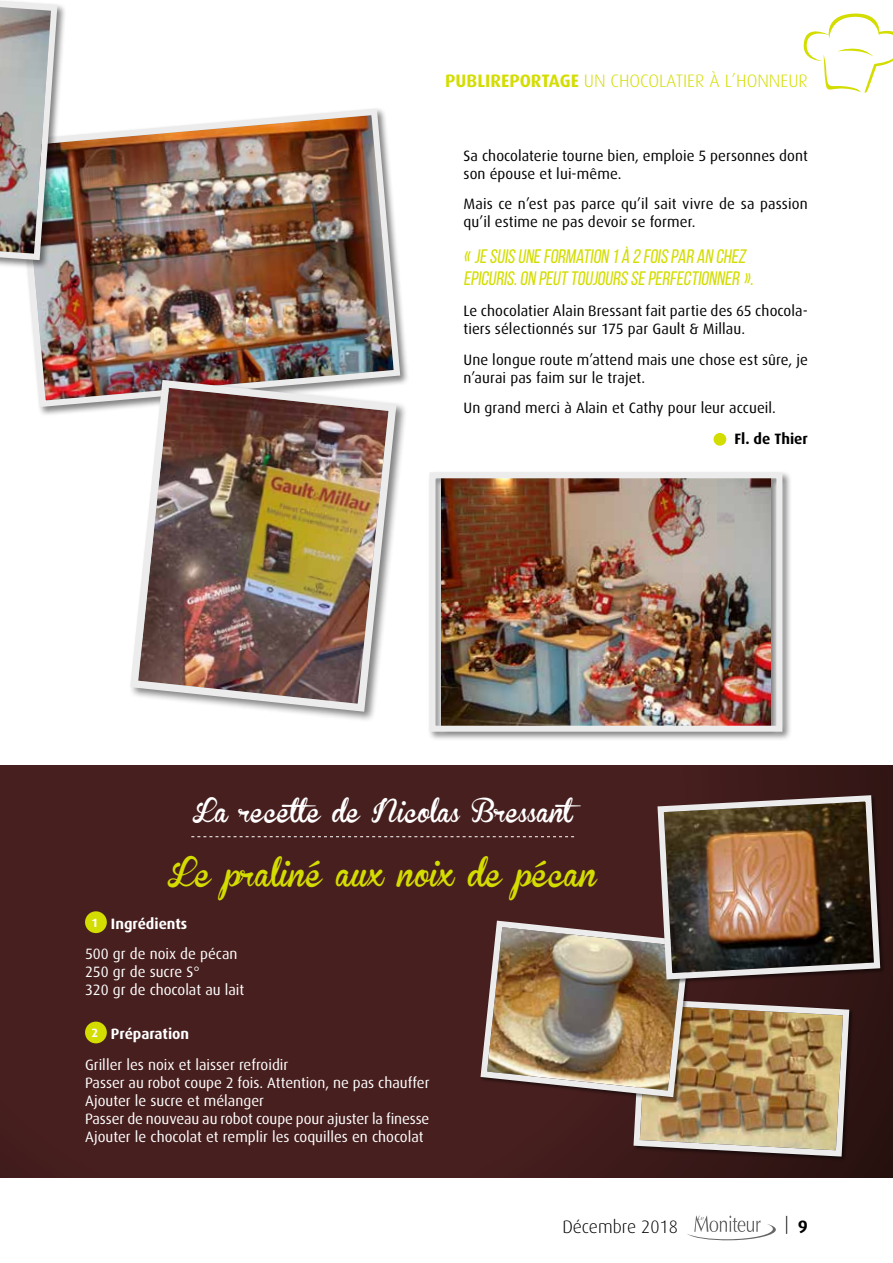
<style>
.page{position:relative;width:893px;height:1263px;background:#fff}
.page>*{position:absolute;margin:0;border:0;box-sizing:border-box;transform-origin:0 0}
.t1{font:42px "Brannboll FPERSONALUSEONLY";color:#d4dd00}
.t2{font:34.5px "Brannboll FPERSONALUSEONLY";color:#fff}
.t3{font:19.5px/22.5px "Bebas Neue";color:#d4dd00}
.t4{font:300 18px "Dax";color:#d4dd00}
.t5{font:300 18px "Dax";color:#000}
.t6{font:15px/18px "Dax";letter-spacing:.005em;color:#000}
.t7{font:15px/18px "Dax";color:#fff}
.t8{font:700 15px "Dax";color:#000}
.s1{font-weight:700}
.s2{font-weight:700;font-size:12px}
</style>
<div class="page">
<svg style="left:687px;top:1215px;width:89px;height:26px"></svg>
<div style="left:15px;top:107px;width:395px;height:310px;background:#000;opacity:.5"></div>
<img style="left:15px;top:107px;width:388px;height:303px">
<svg style="left:803px;top:13px;width:90px;height:80px"></svg>
<div style="left:0;top:765px;width:893px;height:413px;background:linear-gradient(to right,#4e2122,#381818)"></div>
<div style="left:85px;top:911px;width:22px;height:22px;background:#d4dd00;border-radius:50%"></div>
<div style="left:85px;top:1021px;width:22px;height:22px;background:#d4dd00;border-radius:50%"></div>
<img style="left:191px;top:792px;width:692px;height:368px">
<div style="left:713px;top:433px;width:13px;height:13px;background:#d4dd00;border-radius:50%"></div>
<div style="left:128px;top:378px;width:280px;height:345px;background:#000;opacity:.5"></div>
<img style="left:126px;top:376px;width:274px;height:340px">
<div style="left:427px;top:470px;width:365px;height:272px;background:#000;opacity:.5"></div>
<img style="left:427px;top:470px;width:358px;height:265px">
<div style="left:0;top:0;width:67px;height:270px;background:#000;opacity:.5"></div>
<img style="left:0;top:0;width:61px;height:263px">
<p class="t4" style="left:445px;top:71px;width:364px"><span class="s1">PUBLIREPORTAGE</span> UN CHOCOLATIER À L’HONNEUR</p>
<p class="t6" style="left:463px;top:147px;width:346px">Sa chocolaterie tourne bien, emploie 5 personnes dont son épouse et lui-même.</p>
<p class="t6" style="left:463px;top:195px;width:346px">Mais ce n’est pas parce qu’il sait vivre de sa passion qu’il estime ne pas devoir se former.</p>
<h3 class="t3" style="left:463px;top:244px;width:294px">« JE SUIS UNE FORMATION 1 À 2 FOIS PAR AN CHEZ<br>EPICURIS.ON PEUT TOUJOURS SE PERFECTIONNER ».</h3>
<p class="t6" style="left:463px;top:302px;width:346px">Le chocolatier Alain Bressant fait partie des 65 chocola&shy;tiers sélectionnés sur 175 par Gault &amp; Millau.</p>
<p class="t6" style="left:463px;top:351px;width:346px">Une longue route m’attend mais une chose est sûre, je n’aurai pas faim sur le trajet.</p>
<p class="t6" style="left:463px;top:399px;width:314px">Un grand merci à Alain et Cathy pour leur accueil.</p>
<p class="t8" style="left:734px;top:430px;width:75px">Fl. de Thier</p>
<h2 class="t2" style="left:193px;top:789px;width:399px">La recette de Nicolas Bressant</h2>
<h1 class="t1" style="left:168px;top:846px;width:431px">Le praliné aux noix de pécan</h1>
<p class="t7" style="left:85px;top:908px;width:154px;line-height:30.8px;text-indent:6px"><span class="s2">1</span> <span class="s1">Ingrédients<br></span>500 gr de noix de pécan</p>
<p class="t7" style="left:85px;top:963px;width:161px">250 gr de sucre S°<br>320 gr de chocolat au lait</p>
<p class="t7" style="left:85px;top:1018px;width:205px;line-height:30.8px;text-indent:6px"><span class="s2">2</span> <span class="s1">Préparation<br></span>Griller les noix et laisser refroidir</p>
<p class="t7" style="left:85px;top:1073px;width:346px">Passer au robot coupe 2 fois. Attention, ne pas chauffer Ajouter le sucre et mélanger<br>Passer de nouveau au robot coupe pour ajuster la finesse Ajouter le chocolat et remplir les coquilles en chocolat</p>
<p class="t5" style="left:562px;top:1217px;width:117px">Décembre 2018</p>
<p class="t5" style="left:785px;top:1214px;width:25px">| <span class="s1">9</span></p>
</div>
